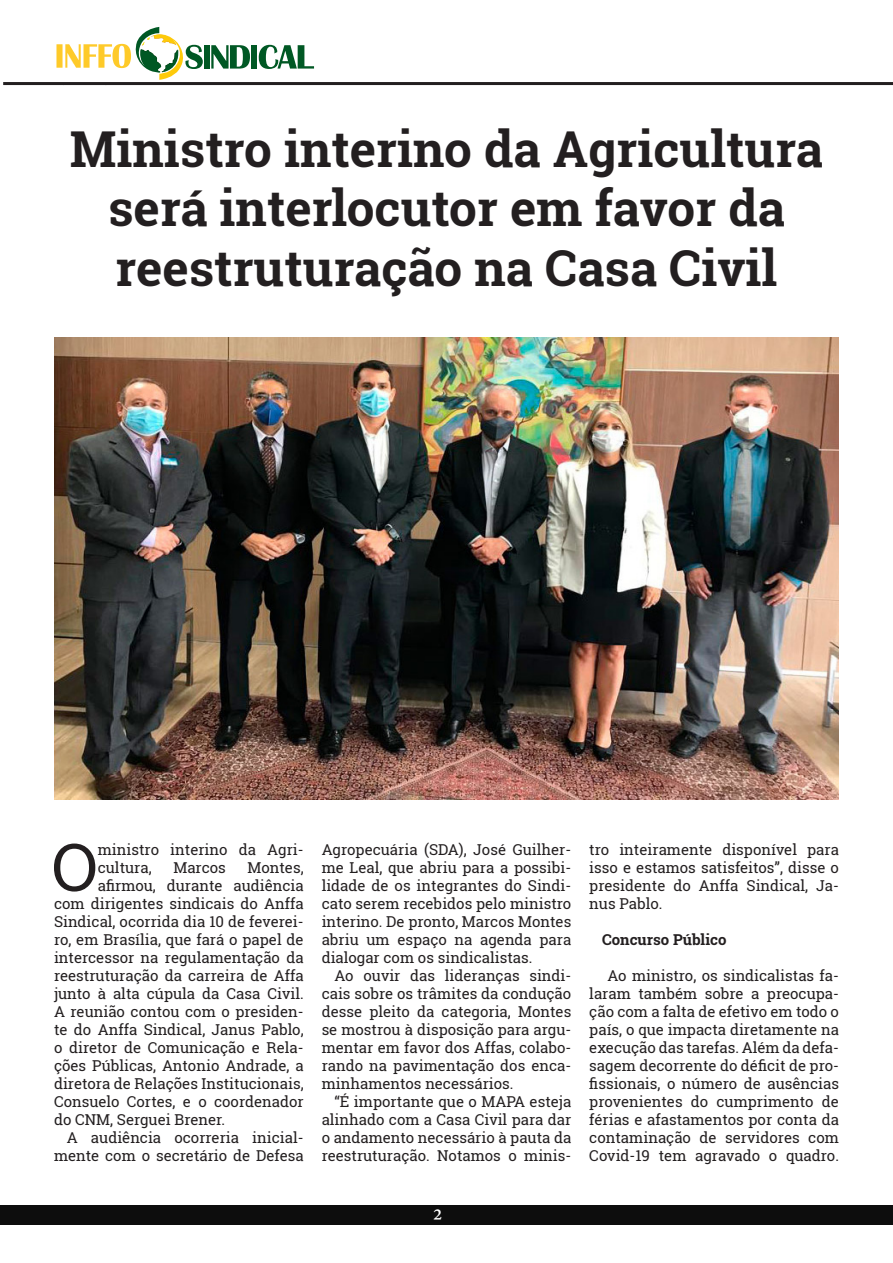
<style>
.page{position:relative;width:893px;height:1263px;background:#fff}
.page>*{position:absolute;margin:0;border:0;box-sizing:border-box;transform-origin:0 0}
.capitular{font:65.7px "Roboto Slab";color:#231f20}
.Titulo{font:700 49.5px/59.4px "Roboto Slab";color:#231f20;text-align:center}
.t1{font:28.5px "Minion Pro";color:#fff}
.Recuo_de_Parágrafo{font:15px/18px "Roboto Slab";color:#231f20;text-align:justify}
.capitular-2{font:15px/18px "Roboto Slab";color:#231f20}
.Recuo_de_Parágrafo-2{font:700 15px "Roboto Slab";color:#231f20}
</style>
<div class="page">
<hr style="left:3px;top:82px;width:890px;height:3px;background:#231f20">
<div style="left:204px;top:45px;width:6px;height:24px;background:#005824"></div>
<svg style="left:211px;top:45px;width:39px;height:24px"></svg>
<div style="left:252px;top:45px;width:5px;height:24px;background:#005824"></div>
<svg style="left:259px;top:45px;width:55px;height:24px"></svg>
<svg style="left:56px;top:27px;width:147px;height:53px"></svg>
<div style="left:0;top:1205px;width:893px;height:20px;background:#0d0d0d"></div>
<img style="left:54px;top:337px;width:785px;height:462px">
<p class="Titulo" style="left:70px;top:118px;width:755px">Ministro interino da Agricultura será interlocutor em favor da</p>
<p class="Titulo" style="left:116px;top:237px;width:663px">reestruturação na Casa Civil</p>
<p class="capitular" style="left:51px;top:822px;width:48px">O</p>
<p class="capitular-2" style="left:98px;top:840px;width:207px">ministro interino da Agri&shy;cultura,</p>
<p class="capitular-2" style="left:173px;top:858px;width:54px">Marcos</p>
<p class="capitular-2" style="left:247px;top:858px;width:58px">Montes,</p>
<p class="capitular-2" style="left:98px;top:876px;width:207px">afirmou, durante audiência</p>
<p class="capitular-2" style="left:54px;top:894px;width:251px">com dirigentes sindicais do Anffa</p>
<p class="capitular-2" style="left:54px;top:912px;width:251px">Sindical, ocorrida dia 10 de feverei-</p>
<p class="capitular-2" style="left:54px;top:930px;width:251px">ro, em Brasília, que fará o papel de</p>
<p class="capitular-2" style="left:54px;top:948px;width:251px">intercessor na regulamentação da</p>
<p class="capitular-2" style="left:54px;top:966px;width:251px">reestruturação da carreira de Affa</p>
<p class="capitular-2" style="left:54px;top:984px;width:251px">junto à alta cúpula da Casa Civil.</p>
<p class="capitular-2" style="left:54px;top:1002px;width:251px">A reunião contou com o presiden-</p>
<p class="capitular-2" style="left:54px;top:1020px;width:251px">te do Anffa Sindical, Janus Pablo,</p>
<p class="capitular-2" style="left:54px;top:1038px;width:251px">o diretor de Comunicação e Rela-</p>
<p class="capitular-2" style="left:54px;top:1056px;width:251px">ções Públicas, Antonio Andrade, a</p>
<p class="capitular-2" style="left:54px;top:1074px;width:251px">diretora de Relações Institucionais,</p>
<p class="capitular-2" style="left:54px;top:1092px;width:251px">Consuelo Cortes, e o coordenador</p>
<p class="capitular-2" style="left:54px;top:1110px;width:173px">do CNM, Serguei Brener.</p>
<p class="Recuo_de_Parágrafo" style="left:54px;top:1128px;width:251px;text-align:right">A audiência ocorreria inicial&shy;mente com o secretário de Defesa</p>
<p class="Recuo_de_Parágrafo" style="left:322px;top:840px;width:251px">Agropecuária (SDA), José Guilher&shy;me Leal, que abriu para a possibi&shy;lidade de os integrantes do Sindi&shy;cato serem recebidos pelo ministro interino. De pronto, Marcos Montes abriu um espaço na agenda para dialogar com os sindicalistas.</p>
<p class="Recuo_de_Parágrafo" style="left:322px;top:966px;width:251px;text-indent:13px">Ao ouvir das lideranças sindi&shy;cais sobre os trâmites da condução desse pleito da categoria, Montes se mostrou à disposição para argu&shy;mentar em favor dos Affas, colabo&shy;rando na pavimentação dos enca&shy;minhamentos necessários.</p>
<p class="Recuo_de_Parágrafo" style="left:322px;top:1092px;width:251px;text-indent:13px">“É importante que o MAPA esteja alinhado com a Casa Civil para dar o andamento necessário à pauta da reestruturação. Notamos o minis-</p>
<h3 class="t1" style="left:433px;top:1202px;width:11px">2</h3>
<p class="Recuo_de_Parágrafo" style="left:589px;top:840px;width:251px">tro inteiramente disponível para isso e estamos satisfeitos”, disse o presidente do Anffa Sindical, Ja&shy;nus Pablo.</p>
<p class="Recuo_de_Parágrafo-2" style="left:602px;top:929px;width:126px">Concurso Público</p>
<p class="Recuo_de_Parágrafo" style="left:589px;top:966px;width:251px;text-indent:18px">Ao ministro, os sindicalistas fa&shy;laram também sobre a preocupa&shy;ção com a falta de efetivo em todo o país, o que impacta diretamente na execução das tarefas. Além da defa&shy;sagem decorrente do déficit de pro&shy;fissionais, o número de ausências provenientes do cumprimento de férias e afastamentos por conta da contaminação de servidores com Covid-19 tem agravado o quadro.</p>
</div>
